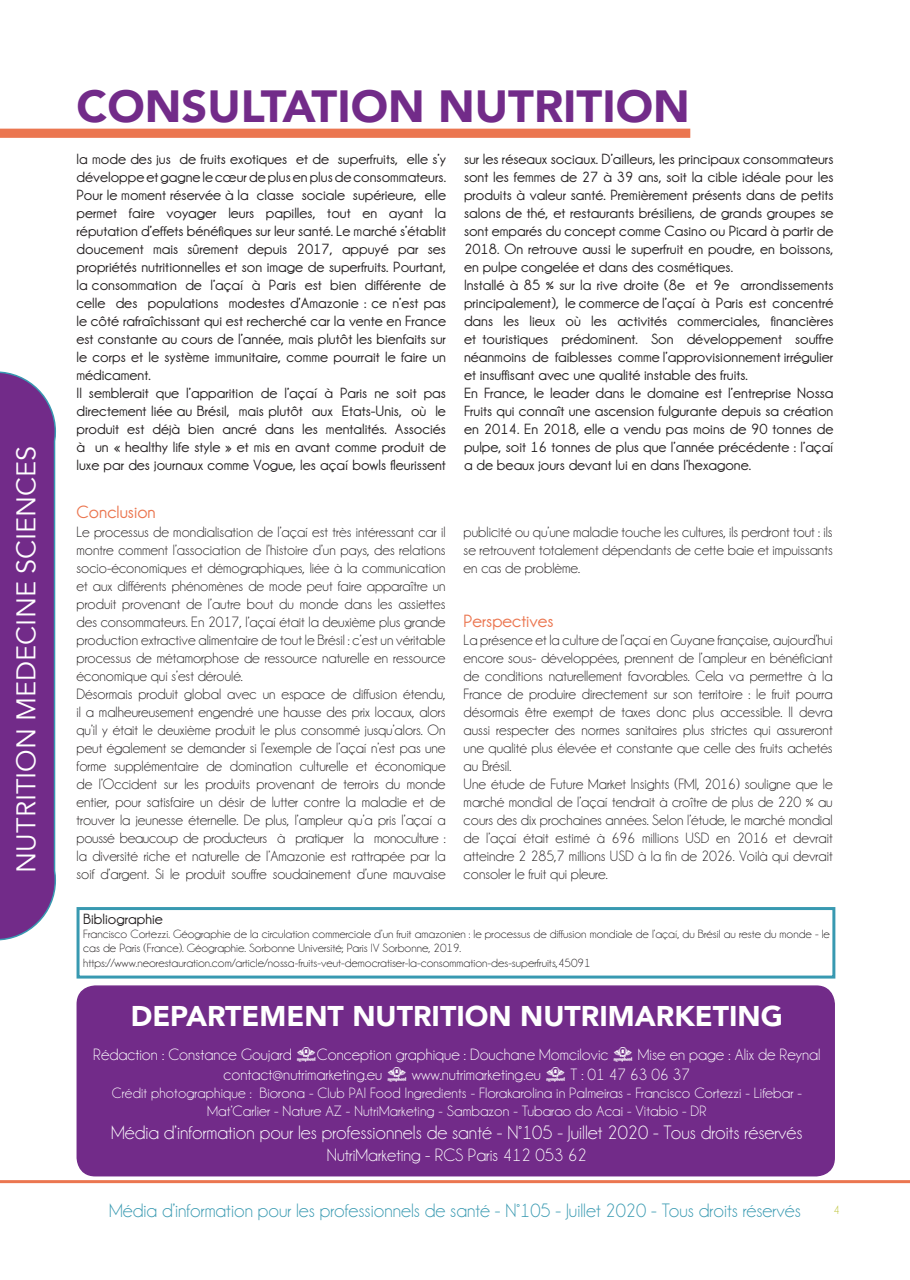
<style>
.page{position:relative;width:910px;height:1280px;background:#fff}
.page>*{position:absolute;margin:0;border:0;box-sizing:border-box;transform-origin:0 0}
.t1{font:900 45px "Avenir";color:#722b89}
.t2{font:900 28.5px "Avenir";color:#fff}
.t3{font:27px "Avenir";color:#fff}
.t4{font:19.5px "Champagne&Limousines";color:#3899b1}
.t5{font:19.5px "Champagne&Limousines";color:#fff}
.t6{font:18px "Champagne&Limousines";color:#fff}
.t7{font:700 18px "Champagne&Limousines";color:#eb7650;scale:1.04 1}
.t8{font:16.5px/19.8px "Champagne&Limousines";color:#fff;text-align:center}
.t9{font:15px/18px "Champagne&Limousines";color:#231f20}
.t10{font:700 15px/18px "Champagne&Limousines";color:#231f20;scale:1.04 1}
.t11{font:15px/18px "Champagne&Limousines";color:#fff;text-align:center}
.t12{font:12px/14.4px "Champagne&Limousines";color:#231f20;scale:1.04 1}
.t13{font:12px "Champagne&Limousines";color:#bbc132}
</style>
<div class="page">
<svg style="left:0;top:129px;width:690px;height:9px;background:#eb7852"></svg>
<div style="left:0;top:371px;width:56px;height:570px;background:#722b89"></div>
<hr style="left:0;top:1180px;width:910px;height:3px;background:#eb7650">
<div style="left:77px;top:986px;width:757px;height:190px;background:#722b89;border-radius:18px"></div>
<div style="left:77px;top:985px;width:758px;height:191px;border:2px solid #722b89;border-radius:18px"></div>
<div style="left:77px;top:907px;width:758px;height:71px;border:3px solid #3899b1"></div>
<h3 class="t3" style="left:10px;top:872px;width:428px;rotate:-90deg">NUTRITION MEDECINE SCIENCES</h3>
<h1 class="t1" style="left:77px;top:67px;width:615px">CONSULTATION NUTRITION</h1>
<p class="t10" style="left:77px;top:150px;width:357px">la mode des jus de fruits exotiques et de superfruits, elle s’y développe et gagne le cœur de plus en plus de consommateurs.<br>Pour le moment réservée à la classe sociale supérieure, elle permet faire voyager leurs papilles, tout en ayant la réputation d’effets bénéfiques sur leur santé. Le marché s’établit doucement mais sûrement depuis 2017, appuyé par ses propriétés nutritionnelles et son image de superfruits. Pourtant, la consommation de l’açaí à Paris est bien différente de celle des populations modestes d’Amazonie : ce n’est pas le côté rafraîchissant qui est recherché car la vente en France est constante au cours de l’année, mais plutôt les bienfaits sur le corps et le système immunitaire, comme pourrait le faire un médicament.<br>Il semblerait que l’apparition de l’açaí à Paris ne soit pas directement liée au Brésil, mais plutôt aux Etats-Unis, où le produit est déjà bien ancré dans les mentalités. Associés à un « healthy life style » et mis en avant comme produit de luxe par des journaux comme Vogue, les açaí bowls fleurissent</p>
<p class="t10" style="left:464px;top:150px;width:357px">sur les réseaux sociaux. D’ailleurs, les principaux consommateurs sont les femmes de 27 à 39 ans, soit la cible idéale pour les produits à valeur santé. Premièrement présents dans de petits salons de thé, et restaurants brésiliens, de grands groupes se sont emparés du concept comme Casino ou Picard à partir de 2018. On retrouve aussi le superfruit en poudre, en boissons, en pulpe congelée et dans des cosmétiques.<br>Installé à 85 % sur la rive droite (8e et 9e arrondissements principalement), le commerce de l’açaí à Paris est concentré dans les lieux où les activités commerciales, financières et touristiques prédominent. Son développement souffre néanmoins de faiblesses comme l’approvisionnement irrégulier et insuffisant avec une qualité instable des fruits.<br>En France, le leader dans le domaine est l’entreprise Nossa Fruits qui connaît une ascension fulgurante depuis sa création en 2014. En 2018, elle a vendu pas moins de 90 tonnes de pulpe, soit 16 tonnes de plus que l’année précédente : l’açaí a de beaux jours devant lui en dans l’hexagone.</p>
<p class="t7" style="left:77px;top:502px;width:78px">Conclusion</p>
<p class="t9" style="left:77px;top:522px;width:371px">Le processus de mondialisation de l’açaí est très intéressant car il montre comment l’association de l’histoire d’un pays, des relations socio-économiques et démographiques, liée à la communication et aux différents phénomènes de mode peut faire apparaître un produit provenant de l’autre bout du monde dans les assiettes des consommateurs. En 2017, l’açaí était la deuxième plus grande production extractive alimentaire de tout le Brésil : c’est un véritable processus de métamorphose de ressource naturelle en ressource économique qui s’est déroulé.<br>Désormais produit global avec un espace de diffusion étendu, il a malheureusement engendré une hausse des prix locaux, alors qu’il y était le deuxième produit le plus consommé jusqu’alors. On peut également se demander si l’exemple de l’açaí n’est pas une forme supplémentaire de domination culturelle et économique de l’Occident sur les produits provenant de terroirs du monde entier, pour satisfaire un désir de lutter contre la maladie et de trouver la jeunesse éternelle. De plus, l’ampleur qu’a pris l’açaí a poussé beaucoup de producteurs à pratiquer la monoculture : la diversité riche et naturelle de l’Amazonie est rattrapée par la soif d’argent. Si le produit souffre soudainement d’une mauvaise</p>
<p class="t9" style="left:464px;top:522px;width:371px;text-align:justify">publicité ou qu’une maladie touche les cultures, ils perdront tout : ils se retrouvent totalement dépendants de cette baie et impuissants en cas de problème.</p>
<p class="t7" style="left:464px;top:610px;width:88px">Perspectives</p>
<p class="t9" style="left:464px;top:630px;width:371px">La présence et la culture de l’açaí en Guyane française, aujourd’hui encore sous- développées, prennent de l’ampleur en bénéficiant de conditions naturellement favorables. Cela va permettre à la France de produire directement sur son territoire : le fruit pourra désormais être exempt de taxes donc plus accessible. Il devra aussi respecter des normes sanitaires plus strictes qui assureront une qualité plus élevée et constante que celle des fruits achetés au Brésil.<br>Une étude de Future Market Insights (FMI, 2016) souligne que le marché mondial de l’açaí tendrait à croître de plus de 220 % au cours des dix prochaines années. Selon l’étude, le marché mondial de l’açaí était estimé à 696 millions USD en 2016 et devrait atteindre 2 285,7 millions USD à la fin de 2026. Voilà qui devrait consoler le fruit qui pleure.</p>
<p class="t10" style="left:83px;top:909px;width:78px">Bibliographie</p>
<p class="t12" style="left:83px;top:927px;width:719px">Francisco Cortezzi. Géographie de la circulation commerciale d’un fruit amazonien : le processus de diffusion mondiale de l’açaí, du Brésil au reste du monde - le cas de Paris (France). Géographie. Sorbonne Université; Paris IV Sorbonne, 2019. https://www.neorestauration.com/article/nossa-fruits-veut-democratiser-la-consommation-des-superfruits,45091</p>
<h2 class="t2" style="left:131px;top:991px;width:654px">DEPARTEMENT NUTRITION NUTRIMARKETING</h2>
<p class="t8" style="left:93px;top:1044px;width:729px">Rédaction : Constance Goujard •Conception graphique : Douchane Momcilovic • Mise en page : Alix de Reynal contact@nutrimarketing.eu • www.nutrimarketing.eu • T : 01 47 63 06 37</p>
<p class="t11" style="left:112px;top:1084px;width:692px">Crédit photographique : Biorona - Club PAI Food Ingredients - Florakarolina in Palmeiras - Francisco Cortezzi - Lifebar -<br>Mat’Carlier - Nature AZ - NutriMarketing - Sambazon - Tubarao do Acai - Vitabio - DR</p>
<h3 class="t5" style="left:111px;top:1121px;width:693px">Média d’information pour les professionnels de santé - N°105 - Juillet 2020 - Tous droits réservés</h3>
<p class="t6" style="left:327px;top:1144px;width:261px">NutriMarketing - RCS Paris 412 053 62</p>
<h3 class="t4" style="left:109px;top:1199px;width:693px">Média d’information pour les professionnels de santé - N°105 - Juillet 2020 - Tous droits réservés</h3>
<p class="t13" style="left:833px;top:1203px;width:8px">4</p>
</div>
